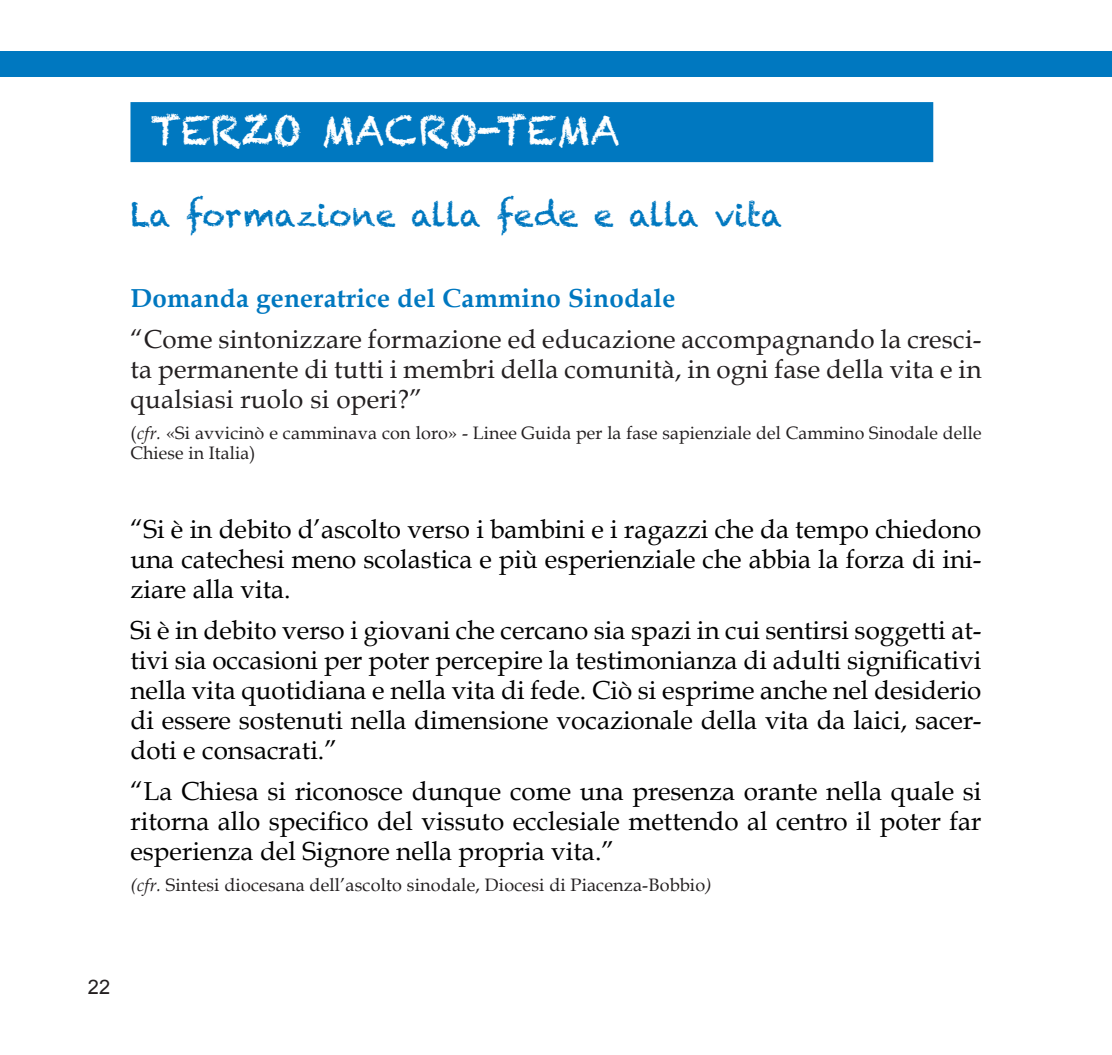
<style>
.page{position:relative;width:1112px;height:1055px;background:#fff}
.page>*{position:absolute;margin:0;border:0;box-sizing:border-box;transform-origin:0 0}
.t1{font:40px "Chalkduster";color:#fff}
.t2{font:32px "Chalkduster";color:#0078c0}
.t3{font:26px/29.8px "Book Antiqua";color:#000001;text-align:justify}
.t4{font:26px/29.8px "Book Antiqua";letter-spacing:.01em;color:#231f20;text-align:justify}
.t5{font:700 26px "Book Antiqua";letter-spacing:.01em;color:#0078c0}
.t6{font:20px "Arial";color:#231f20}
.t7{font:18px/20px "Book Antiqua";letter-spacing:.01em;color:#231f20}
.s1{font-style:italic}
</style>
<div class="page">
<div style="left:0;top:51px;width:1111px;height:25px;background:#0078c0"></div>
<div style="left:130px;top:102px;width:803px;height:60px;background:#0078c0"></div>
<h1 class="t1" style="left:150px;top:107px;width:471px">TERZO MACRO-TEMA</h1>
<p class="t2" style="left:130px;top:196px;width:653px">La formazione alla fede e alla vita</p>
<p class="t5" style="left:130px;top:283px;width:546px">Domanda generatrice del Cammino Sinodale</p>
<p class="t4" style="left:130px;top:324px;width:852px">“Come sintonizzare formazione ed educazione accompagnando la cresci&shy;ta permanente di tutti i membri della comunità, in ogni fase della vita e in qualsiasi ruolo si operi?”</p>
<p class="t7" style="left:130px;top:423px;width:852px">(<span class="s1">cfr.</span> «Si avvicinò e camminava con loro» - Linee Guida per la fase sapienziale del Cammino Sinodale delle<br>Chiese in Italia)</p>
<p class="t3" style="left:130px;top:514px;width:852px">“Si è in debito d’ascolto verso i bambini e i ragazzi che da tempo chiedono una catechesi meno scolastica e più esperienziale che abbia la forza di ini&shy;ziare alla vita.</p>
<p class="t3" style="left:130px;top:615px;width:852px">Si è in debito verso i giovani che cercano sia spazi in cui sentirsi soggetti at&shy;tivi sia occasioni per poter percepire la testimonianza di adulti significativi nella vita quotidiana e nella vita di fede. Ciò si esprime anche nel desiderio di essere sostenuti nella dimensione vocazionale della vita da laici, sacer&shy;doti e consacrati.”</p>
<p class="t3" style="left:130px;top:776px;width:852px">“La Chiesa si riconosce dunque come una presenza orante nella quale si ritorna allo specifico del vissuto ecclesiale mettendo al centro il poter far esperienza del Signore nella propria vita.”</p>
<p class="t7" style="left:130px;top:875px;width:582px"><span class="s1">(cfr.</span> Sintesi diocesana dell’ascolto sinodale, Diocesi di Piacenza-Bobbio<span class="s1">)</span></p>
<p class="t6" style="left:88px;top:974px;width:24px">22</p>
</div>
